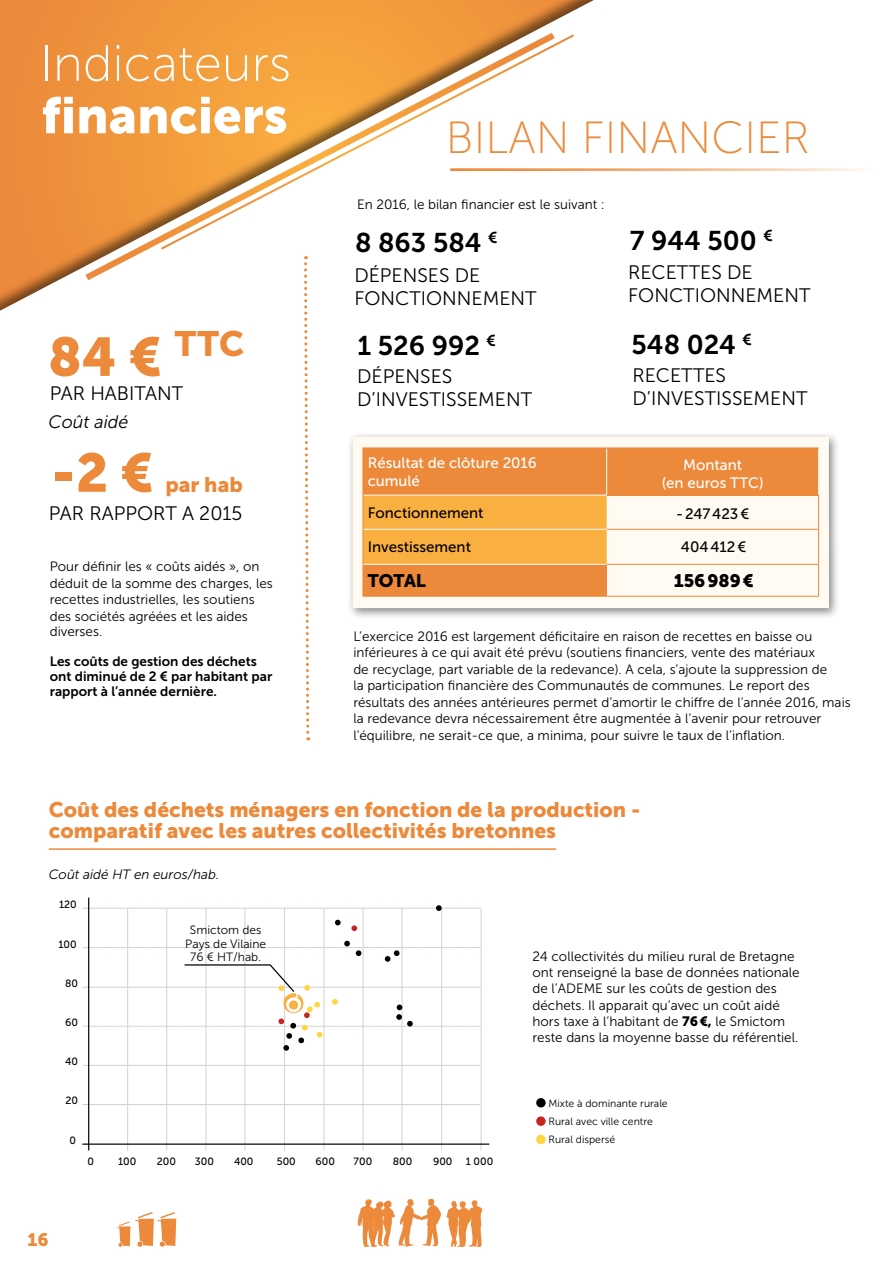
<style>
.page{position:relative;width:893px;height:1263px;background:#fff}
.page>*{position:absolute;margin:0;border:0;box-sizing:border-box;transform-origin:0 0}
.t1{font:54px "Museo Sans 900";color:#ec893a}
.t2{font:51px "Museo Sans 100";color:#fff}
.t3{font:51px "Museo Sans 900";color:#fff}
.t4{font:45px "Museo Sans 100";color:#ec893a}
.t5{font:27px "Museo Sans 700";color:#000}
.t6{font:21px/21px "Museo Sans 900";color:#ec893a}
.t7{font:19.5px/23.4px "Museo Sans 300";color:#000}
.t8{font:18px "Museo Sans 900";color:#000}
.t9{font:italic 18px "Museo Sans 300";color:#000}
.t10{font:18px "Museo Sans 900";color:#ec893a}
.t11{font:15px/18px "Museo Sans 500";color:#fff}
.t12{font:15px "Museo Sans 500";color:#000}
.t13{font:13.5px/16.5px "Museo Sans 300";color:#000}
.t14{font:13.5px/15px "Museo Sans 700";color:#000}
.t15{font:italic 13.5px "Museo Sans 300";color:#000}
.t16{font:12px/13.5px "Museo Sans 300";color:#000;text-align:center}
.t17{font:10.5px/18.5px "Museo Sans 300";color:#000}
.t18{font:10.5px "Museo Sans 500";color:#000}
.s1{font-family:"Museo Sans 900"}
</style>
<div class="page">
<div style="left:0;top:0;width:648px;height:322px;background:#000;opacity:.52"></div>
<svg style="left:79px;top:27px;width:482px;height:259px"></svg>
<svg style="left:159px;top:33px;width:417px;height:218px"></svg>
<hr style="left:450px;top:168px;width:419px;height:3px;background:#fff">
<svg style="left:302px;top:256px;width:9px;height:484px"></svg>
<hr style="left:49px;top:848px;width:507px;height:2px;background:#ec893a">
<div style="left:536px;top:1098px;width:10px;height:9px;background:#000;border-radius:50%"></div>
<div style="left:536px;top:1116px;width:10px;height:10px;background:#c8241f;border-radius:50%"></div>
<div style="left:536px;top:1135px;width:10px;height:9px;background:#ffd540;border-radius:50%"></div>
<hr style="left:82px;top:908px;width:399px;height:1px;background:#d1d3d4">
<hr style="left:82px;top:947px;width:399px;height:1px;background:#d1d3d4">
<hr style="left:82px;top:987px;width:399px;height:1px;background:#d1d3d4">
<hr style="left:82px;top:1026px;width:399px;height:1px;background:#d1d3d4">
<hr style="left:82px;top:1065px;width:399px;height:1px;background:#d1d3d4">
<hr style="left:82px;top:1104px;width:399px;height:1px;background:#d1d3d4">
<hr style="left:324px;top:908px;width:1px;height:242px;background:#d1d3d4">
<hr style="left:284px;top:908px;width:1px;height:242px;background:#d1d3d4">
<hr style="left:245px;top:908px;width:1px;height:242px;background:#d1d3d4">
<hr style="left:206px;top:908px;width:1px;height:242px;background:#d1d3d4">
<hr style="left:481px;top:908px;width:1px;height:242px;background:#d1d3d4">
<hr style="left:441px;top:908px;width:1px;height:242px;background:#d1d3d4">
<hr style="left:402px;top:908px;width:1px;height:242px;background:#d1d3d4">
<hr style="left:363px;top:908px;width:1px;height:242px;background:#d1d3d4">
<hr style="left:167px;top:908px;width:1px;height:242px;background:#d1d3d4">
<hr style="left:127px;top:908px;width:1px;height:242px;background:#d1d3d4">
<svg style="left:351px;top:925px;width:6px;height:6px"></svg>
<svg style="left:396px;top:1004px;width:17px;height:22px"></svg>
<svg style="left:436px;top:905px;width:6px;height:6px"></svg>
<hr style="left:82px;top:1143px;width:407px;height:2px;background:#000">
<hr style="left:88px;top:898px;width:1px;height:252px;background:#000">
<svg style="left:335px;top:920px;width:6px;height:5px"></svg>
<svg style="left:344px;top:941px;width:6px;height:5px"></svg>
<svg style="left:356px;top:950px;width:5px;height:6px"></svg>
<svg style="left:385px;top:950px;width:15px;height:12px"></svg>
<svg style="left:332px;top:999px;width:6px;height:6px"></svg>
<svg style="left:183px;top:964px;width:139px;height:87px"></svg>
<svg style="left:357px;top:1199px;width:125px;height:48px"></svg>
<svg style="left:117px;top:1212px;width:59px;height:35px"></svg>
<div style="left:347px;top:431px;width:494px;height:188px;background:#000;opacity:.47"></div>
<div style="left:353px;top:437px;width:476px;height:171px;background:#fffbf2"></div>
<div style="left:363px;top:448px;width:244px;height:47px;background:#ec893a"></div>
<div style="left:607px;top:448px;width:212px;height:47px;background:#ec893a"></div>
<div style="left:364px;top:496px;width:243px;height:68px;background:#faaf41"></div>
<div style="left:363px;top:564px;width:244px;height:32px;background:#ec893a"></div>
<hr style="left:363px;top:495px;width:244px;height:1px;background:#fff">
<hr style="left:818px;top:448px;width:1px;height:47px;background:#fff">
<hr style="left:363px;top:564px;width:244px;height:1px;background:#fff">
<hr style="left:363px;top:596px;width:244px;height:1px;background:#ec893a">
<hr style="left:607px;top:495px;width:212px;height:1px;background:#ec893a">
<hr style="left:607px;top:529px;width:212px;height:1px;background:#ec893a">
<hr style="left:607px;top:564px;width:212px;height:1px;background:#ec893a">
<hr style="left:363px;top:529px;width:244px;height:1px;background:#fff">
<hr style="left:606px;top:448px;width:1px;height:47px;background:#fff">
<hr style="left:818px;top:495px;width:1px;height:34px;background:#ec893a">
<hr style="left:818px;top:529px;width:1px;height:35px;background:#ec893a">
<hr style="left:818px;top:564px;width:1px;height:32px;background:#ec893a">
<hr style="left:363px;top:448px;width:244px;height:1px;background:#ec893a">
<hr style="left:607px;top:448px;width:212px;height:1px;background:#ec893a">
<hr style="left:363px;top:495px;width:1px;height:34px;background:#ec893a">
<hr style="left:363px;top:529px;width:1px;height:35px;background:#ec893a">
<hr style="left:607px;top:596px;width:212px;height:1px;background:#ec893a">
<h2 class="t2" style="left:40px;top:36px;width:253px">INDICATEURS</h2>
<h2 class="t3" style="left:41px;top:86px;width:248px">financiers</h2>
<h1 class="t1" style="left:48px;top:326px;width:198px">84 € <sup>TTC</sup></h1>
<h3 class="t7" style="left:50px;top:382px;width:135px">PAR HABITANT</h3>
<h3 class="t9" style="left:49px;top:412px;width:81px">Coût aidé</h3>
<h1 class="t1" style="left:52px;top:442px;width:103px">-2 €</h1>
<h3 class="t6" style="left:165px;top:474px;width:79px">par hab</h3>
<h3 class="t7" style="left:49px;top:502px;width:195px">PAR RAPPORT A 2015</h3>
<p class="t13" style="left:50px;top:559px;width:225px">Pour définir les « coûts aidés », on déduit de la somme des charges, les recettes industrielles, les soutiens des sociétés agréées et les aides</p>
<p class="t13" style="left:50px;top:623px;width:54px">diverses.</p>
<p class="t14" style="left:50px;top:654px;width:224px">Les coûts de gestion des déchets ont diminué de 2 € par habitant par rapport à l’année dernière.</p>
<h3 class="t4" style="left:446px;top:114px;width:51px">BILAN</h3>
<h3 class="t4" style="left:582px;top:114px;width:26px">FINANCIER</h3>
<p class="t13" style="left:357px;top:196px;width:249px">En 2016, le bilan financier est le suivant :</p>
<h3 class="t5" style="left:355px;top:228px;width:144px">8 863 584 <sup>€</sup></h3>
<h3 class="t7" style="left:354px;top:263px;width:184px">DÉPENSES DE<br>FONCTIONNEMENT</h3>
<h3 class="t5" style="left:630px;top:226px;width:144px">7 944 500 <sup>€</sup></h3>
<h3 class="t7" style="left:628px;top:261px;width:184px">RECETTES DE<br>FONCTIONNEMENT</h3>
<h3 class="t5" style="left:357px;top:330px;width:140px">1 526 992 <sup>€</sup></h3>
<h3 class="t5" style="left:632px;top:329px;width:122px">548 024 <sup>€</sup></h3>
<h3 class="t7" style="left:357px;top:364px;width:177px">DÉPENSES<br>D’INVESTISSEMENT</h3>
<h3 class="t7" style="left:632px;top:363px;width:177px">RECETTES<br>D’INVESTISSEMENT</h3>
<p class="t11" style="left:368px;top:454px;width:171px">Résultat de clôture 2016 cumulé</p>
<p class="t11" style="left:662px;top:456px;width:103px;text-align:center">Montant<br>(en euros TTC)</p>
<p class="t12" style="left:368px;top:504px;width:117px">Fonctionnement</p>
<p class="t12" style="left:676px;top:505px;width:75px">-247423€</p>
<p class="t12" style="left:368px;top:539px;width:105px">I nvestissement</p>
<p class="t12" style="left:681px;top:539px;width:67px">404412€</p>
<h3 class="t8" style="left:368px;top:570px;width:49px">TOTAL</h3>
<h3 class="t8" style="left:674px;top:570px;width:82px">156989€</h3>
<p class="t13" style="left:353px;top:628px;width:499px">L’exercice 2016 est largement déficitaire en raison de recettes en baisse ou inférieures à ce qui avait été prévu (soutiens financiers, vente des matériaux<br>de recyclage, part variable de la redevance). A cela, s’ajoute la suppression de<br>la participation financière des Communautés de communes. Le report des résultats des années antérieures permet d’amortir le chiffre de l’année 2016, mais la redevance devra nécessairement être augmentée à l’avenir pour retrouver l’équilibre, ne serait-ce que, a minima, pour suivre le taux de l’inflation.</p>
<h3 class="t6" style="left:49px;top:799px;width:593px">Coût des déchets ménagers en fonction de la production - comparatif avec les autres collectivités bretonnes</h3>
<p class="t15" style="left:49px;top:867px;width:172px">Coût aidé HT en euros/hab.</p>
<p class="t18" style="left:59px;top:899px;width:19px">120</p>
<p class="t18" style="left:58px;top:938px;width:20px">100</p>
<p class="t18" style="left:65px;top:977px;width:14px">80</p>
<p class="t18" style="left:65px;top:1017px;width:14px">60</p>
<p class="t18" style="left:65px;top:1056px;width:14px">40</p>
<p class="t18" style="left:66px;top:1095px;width:14px">20</p>
<p class="t16" style="left:185px;top:923px;width:82px">Smictom des<br>Pays de Vilaine<br>76 € HT/hab.</p>
<p class="t18" style="left:70px;top:1134px;width:8px">0</p>
<p class="t18" style="left:88px;top:1156px;width:8px">0</p>
<p class="t18" style="left:118px;top:1156px;width:20px">100</p>
<p class="t18" style="left:157px;top:1156px;width:21px">200</p>
<p class="t18" style="left:195px;top:1156px;width:21px">300</p>
<p class="t18" style="left:234px;top:1156px;width:21px">400</p>
<p class="t18" style="left:277px;top:1156px;width:21px">500</p>
<p class="t18" style="left:316px;top:1156px;width:21px">600</p>
<p class="t18" style="left:354px;top:1156px;width:20px">700</p>
<p class="t18" style="left:393px;top:1156px;width:21px">800</p>
<p class="t18" style="left:433px;top:1156px;width:21px">900</p>
<p class="t18" style="left:466px;top:1156px;width:29px">1 000</p>
<h3 class="t10" style="left:27px;top:1229px;width:23px">16</h3>
<p class="t13" style="left:532px;top:948px;width:269px">24 collectivités du milieu rural de Bretagne ont renseigné la base de données nationale de l’ADEME sur les coûts de gestion des déchets. Il apparait qu’avec un coût aidé hors taxe à l’habitant de <span class="s1">76€,</span> le Smictom reste dans la moyenne basse du référentiel.</p>
<p class="t17" style="left:548px;top:1094px;width:121px">Mixte à dominante rurale<br>Rural avec ville centre<br>Rural dispersé</p>
</div>
